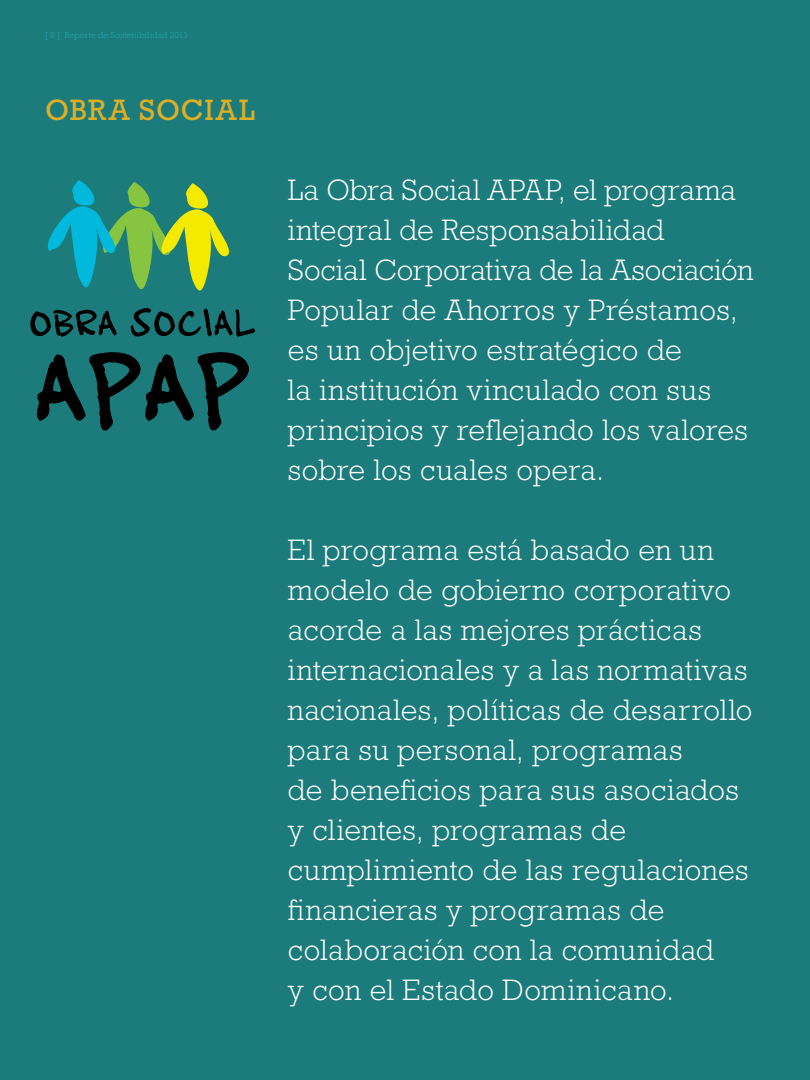
<style>
.page{position:relative;width:810px;height:1080px;background:#1c7b7b}
.page>*{position:absolute;margin:0;border:0;box-sizing:border-box;transform-origin:0 0}
.t1{font:300 30px/40px "Rockwell";letter-spacing:.01em;color:#fff}
.t2{font:30px "Rockwell";letter-spacing:.035em;color:#dcaf27}
.t3{font:300 8.75px "Rockwell";letter-spacing:.02em;color:#20acb1}
</style>
<div class="page">
<svg style="left:47px;top:180px;width:183px;height:111px"></svg>
<svg style="left:30px;top:310px;width:87px;height:27px"></svg>
<svg style="left:131px;top:308px;width:124px;height:29px"></svg>
<svg style="left:37px;top:352px;width:212px;height:79px"></svg>
<p class="t3" style="left:45px;top:30px;width:144px">[ 8 ] Reporte de Sostenibilidad 2013</p>
<p class="t2" style="left:45px;top:92px;width:211px">OBRA SOCIAL</p>
<p class="t1" style="left:288px;top:170px;width:467px">La Obra Social APAP, el programa integral de Responsabilidad<br>Social Corporativa de la Asociación<br>Popular de Ahorros y Préstamos, es un objetivo estratégico de<br>la institución vinculado con sus principios y reflejando los valores sobre los cuales opera.</p>
<p class="t1" style="left:288px;top:530px;width:466px">El programa está basado en un modelo de gobierno corporativo acorde a las mejores prácticas internacionales y a las normativas nacionales, políticas de desarrollo para su personal, programas<br>de beneficios para sus asociados y clientes, programas de cumplimiento de las regulaciones financieras y programas de colaboración con la comunidad<br>y con el Estado Dominicano.</p>
</div>
